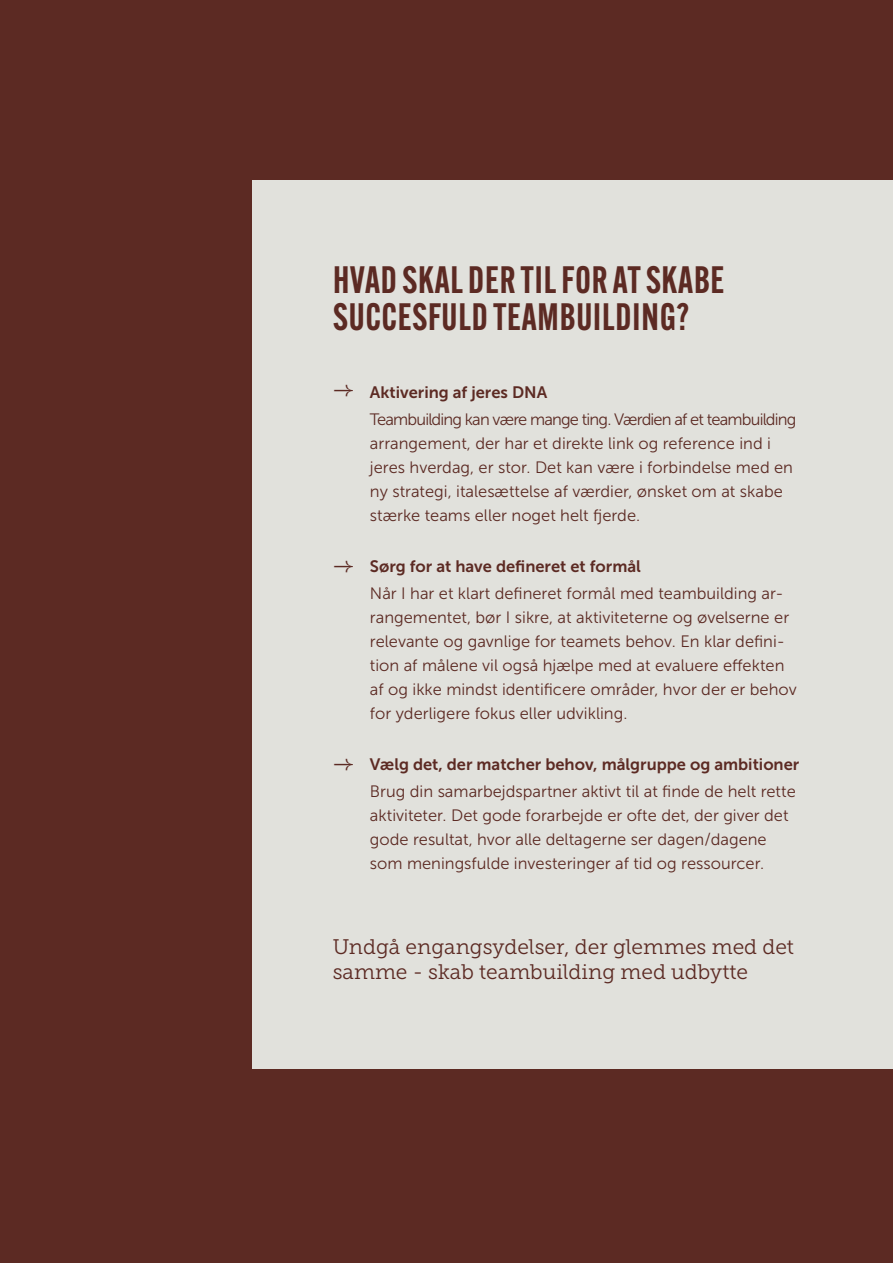
<style>
.page{position:relative;width:893px;height:1263px;background:#5c2a23}
.page>*{position:absolute;margin:0;border:0;box-sizing:border-box;transform-origin:0 0}
.overskrift_brød{font:600 37.35px "Alternate Gothic Cond ATF";letter-spacing:.02em;color:#5c2a23}
.t1{font:21.3px "TT Travels Next";color:#5c2a23}
.t2{font:21px/25.2px "Museo Slab 300";color:#5c2a23}
.brød_brun{font:16.5px/24px "Museo Sans 300";color:#5c2a23}
.brød_brun-2{font:16.5px "Museo Sans 700";color:#5c2a23}
</style>
<div class="page">
<div style="left:252px;top:181px;width:641px;height:888px;background:#e1e1dc"></div>
<p class="overskrift_brød" style="left:333px;top:256px;width:393px">HVAD SKAL DER TIL FOR AT SKABE</p>
<p class="overskrift_brød" style="left:333px;top:293px;width:357px">SUCCESFULD TEAMBUILDING?</p>
<p class="t1" style="left:333px;top:377px;width:23px">→</p>
<p class="t1" style="left:333px;top:552px;width:23px">→</p>
<p class="t1" style="left:333px;top:751px;width:23px">→</p>
<p class="brød_brun-2" style="left:370px;top:383px;width:179px">Aktivering af jeres DNA</p>
<p class="brød_brun" style="left:370px;top:407px;width:428px">Teambuilding kan være mange ting. Værdien af et teambuilding arrangement, der har et direkte link og reference ind i jeres hverdag, er stor. Det kan være i forbindelse med en ny strategi, italesættelse af værdier, ønsket om at skabe stærke teams eller noget helt fjerde.</p>
<p class="brød_brun-2" style="left:370px;top:557px;width:272px">Sørg for at have defineret et formål</p>
<p class="brød_brun" style="left:370px;top:581px;width:428px">Når I har et klart defineret formål med teambuilding ar&shy;rangementet, bør I sikre, at aktiviteterne og øvelserne er relevante og gavnlige for teamets behov. En klar defini&shy;tion af målene vil også hjælpe med at evaluere effekten af og ikke mindst identificere områder, hvor der er behov for yderligere fokus eller udvikling.</p>
<p class="brød_brun-2" style="left:370px;top:755px;width:431px">Vælg det, der matcher behov, målgruppe og ambitioner</p>
<p class="brød_brun" style="left:370px;top:779px;width:427px">Brug din samarbejdspartner aktivt til at finde de helt rette aktiviteter. Det gode forarbejde er ofte det, der giver det gode resultat, hvor alle deltagerne ser dagen/dagene som meningsfulde investeringer af tid og ressourcer.</p>
<p class="t2" style="left:333px;top:934px;width:463px">Undgå engangsydelser, der glemmes med det samme - skab teambuilding med udbytte</p>
</div>
